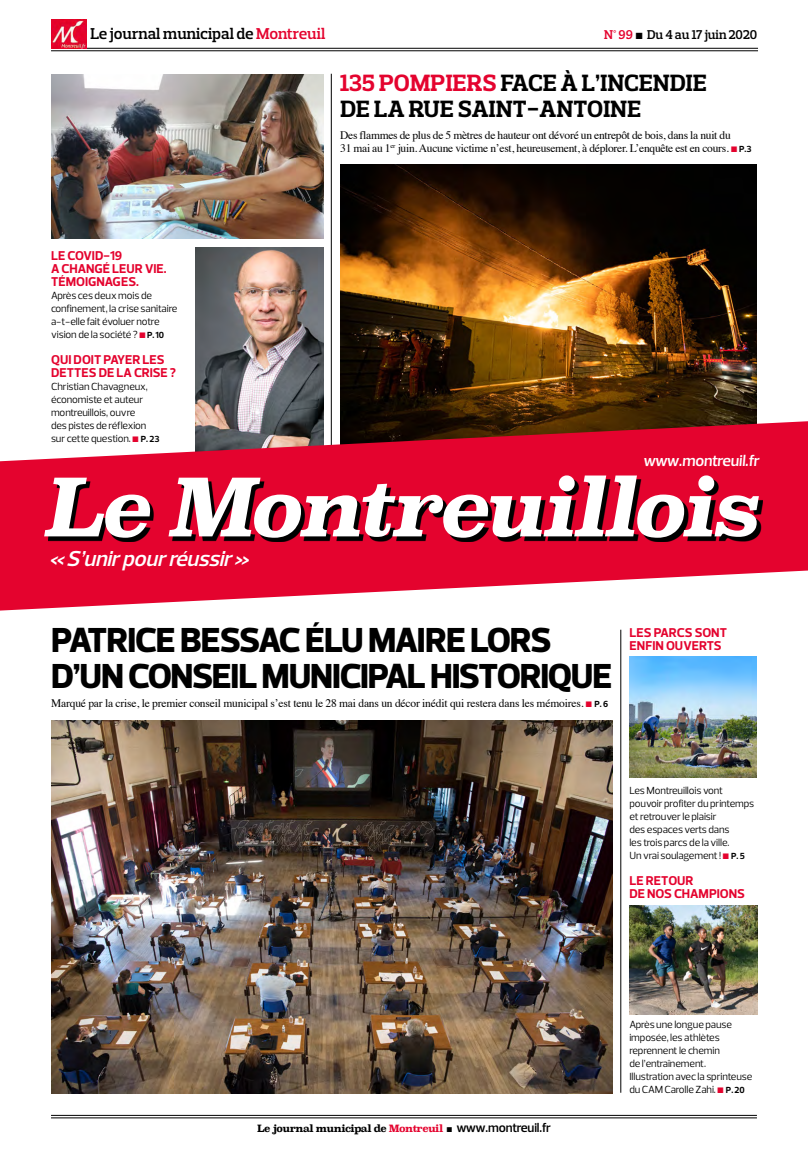
<style>
.page{position:relative;width:808px;height:1163px;background:#fff}
.page>*{position:absolute;margin:0;border:0;box-sizing:border-box;transform-origin:0 0}
.t1{font:italic 700 79px "Superclarendon";letter-spacing:-.05em;color:#fff}
.t2{font:800 35.3px/36px "Prelo";letter-spacing:-.035em;color:#000}
.t3{font:700 24px/26px "Prelo Slab";letter-spacing:.015em;color:#000}
.t4{font:italic 600 22px "Prelo";letter-spacing:-.01em;color:#fff}
.t5{font:600 16px "Prelo Slab";color:#000}
.t6{font:600 16px "Prelo";color:#fff}
.t7{font:700 13px/13px "Prelo";letter-spacing:-.005em;color:#e4032e}
.t8{font:600 13px "Prelo Slab";color:#000}
.t9{font:11.5px/13px "Times";letter-spacing:-.02em;color:#000}
.t10{font:10.5px/13px "Prelo";letter-spacing:-.01em;color:#000}
.t11{font:700 10px "Superclarendon";letter-spacing:-.055em;color:#000}
.s1{color:#e4032e}
.s2{font-weight:700;font-size:9px}
.s3{font-family:"Prelo";font-weight:700;font-size:9px}
.s4{font-family:"Prelo";font-weight:600;font-size:13px}
</style>
<div class="page">
<img style="left:340px;top:164px;width:417px;height:257px">
<img style="left:51px;top:74px;width:272px;height:164px">
<img style="left:196px;top:247px;width:127px;height:174px">
<img style="left:51px;top:720px;width:561px;height:373px">
<hr style="left:331px;top:74px;width:1px;height:375px;background:#000">
<hr style="left:620px;top:629px;width:1px;height:463px;background:#000">
<img style="left:629px;top:905px;width:128px;height:108px">
<img style="left:629px;top:656px;width:128px;height:121px">
<svg style="left:0;top:421px;width:808px;height:189px;fill:#e4032e"></svg>
<hr style="left:51px;top:48px;width:707px;height:1px;background:#000">
<hr style="left:51px;top:50px;width:707px;height:1px;background:#000">
<hr style="left:51px;top:1114px;width:706px;height:1px;background:#000">
<hr style="left:51px;top:1117px;width:706px;height:1px;background:#000">
<img style="left:51px;top:19px;width:36px;height:29px">
<svg style="left:48px;top:479px;width:715px;height:63px;background:#82011a"></svg>
<div style="left:49px;top:550px;width:304px;height:18px;background:#e4032e"></div>
<div style="left:455px;top:454px;width:304px;height:18px;background:#e4032e"></div>
<h3 class="t5" style="left:90px;top:24px;width:236px">Le journal municipal de <span class="s1">Montreuil</span></h3>
<p class="t8" style="left:604px;top:27px;width:154px"><span class="s1">N° 99</span> ■ Du 4 au 17 juin 2020</p>
<h3 class="t3" style="left:340px;top:70px;width:368px"><span class="s1">135 POMPIERS</span> FACE À L’INCENDIE<br>DE LA RUE SAINT-ANTOINE</h3>
<p class="t7" style="left:51px;top:249px;width:117px">LE COVID-19<br>A CHANGÉ LEUR VIE.<br>TÉMOIGNAGES.</p>
<p class="t10" style="left:51px;top:289px;width:128px">Après ces deux mois de confinement, la crise sanitaire a-t-elle fait évoluer notre vision de la société ? <span class="s1">■</span> <span class="s2">P. 10</span></p>
<p class="t7" style="left:51px;top:353px;width:126px">QUI DOIT PAYER LES<br>DETTES DE LA CRISE ?</p>
<p class="t10" style="left:51px;top:380px;width:110px">Christian Chavagneux, économiste et auteur montreuillois, ouvre<br>des pistes de réflexion sur cette question. <span class="s1">■</span> <span class="s2">P. 23</span></p>
<p class="t9" style="left:340px;top:127px;width:413px">Des flammes de plus de 5 mètres de hauteur ont dévoré un entrepôt de bois, dans la nuit du<br>31 mai au 1<sup>er</sup> juin. Aucune victime n’est, heureusement, à déplorer. L’enquête est en cours. <span class="s1">■</span> <span class="s3">P.3</span></p>
<h3 class="t6" style="left:643px;top:450px;width:119px">www.montreuil.fr</h3>
<h1 class="t1" style="left:41px;top:460px;width:718px">Le Montreuillois</h1>
<h3 class="t4" style="left:49px;top:545px;width:204px">«S’unir pour réussir »</h3>
<h2 class="t2" style="left:51px;top:622px;width:562px">PATRICE BESSAC ÉLU MAIRE LORS<br>D’UN CONSEIL MUNICIPAL HISTORIQUE</h2>
<p class="t9" style="left:51px;top:695px;width:559px">Marqué par la crise, le premier conseil municipal s’est tenu le 28 mai dans un décor inédit qui restera dans les mémoires. <span class="s1">■</span> <span class="s3">P. 6</span></p>
<p class="t7" style="left:629px;top:626px;width:99px">LES PARCS SONT<br>ENFIN OUVERTS</p>
<p class="t10" style="left:629px;top:783px;width:126px">Les Montreuillois vont pouvoir profiter du printemps et retrouver le plaisir<br>des espaces verts dans<br>les trois parcs de la ville.<br>Un vrai soulagement ! <span class="s1">■</span> <span class="s2">P. 5</span></p>
<p class="t7" style="left:629px;top:873px;width:117px">LE RETOUR<br>DE NOS CHAMPIONS</p>
<p class="t11" style="left:257px;top:1120px;width:295px">Le journal municipal de <span class="s1">Montreuil</span> ■ <span class="s4">www.montreuil.fr</span></p>
<p class="t10" style="left:629px;top:1017px;width:124px">Après une longue pause imposée, les athlètes reprennent le chemin<br>de l’entraînement.<br>Illustration avec la sprinteuse du CAM Carolle Zahi. <span class="s1">■</span> <span class="s2">P. 20</span></p>
</div>
